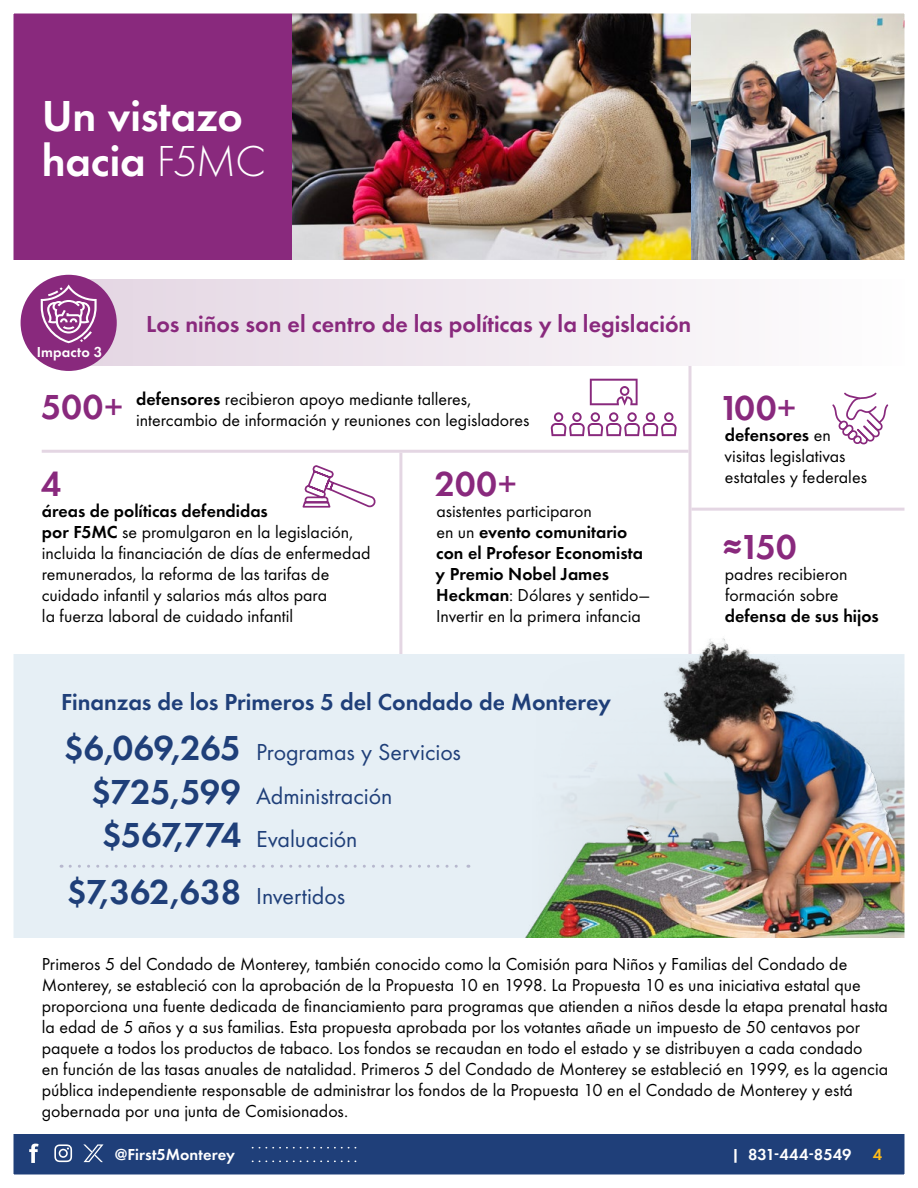
<style>
.page{position:relative;width:918px;height:1188px;background:#fff}
.page>*{position:absolute;margin:0;border:0;box-sizing:border-box;transform-origin:0 0}
.t1{font:600 45px/45px "Function Pro";letter-spacing:-.005em;color:#fff}
.t2{font:600 36px "Function Pro";letter-spacing:-.01em;color:#1f3f79}
.t3{font:600 36px "Function Pro";color:#89297d}
.t4{font:600 24px/50.2px "Function Pro";color:#1f3f79}
.t5{font:600 24px "Function Pro";color:#89297d}
.t6{font:24px/43.5px "Function Pro";letter-spacing:-.005em;color:#1f3f79}
.t7{font:18px/21px "Function Pro";color:#000}
.t8{font:600 18px "Function Pro";color:#000}
.t9{font:600 16.5px "Function Pro";letter-spacing:.005em;color:#fff}
.t10{font:600 16.5px "Function Pro";color:#fdba19}
.t11{font:600 15px "Function Pro";letter-spacing:.01em;color:#fff}
.s1{font-weight:300}
.s2{font-weight:600;font-size:36px;color:#89297d}
.s3{font-weight:600}
.s4{font-size:36px}
.s5{font-weight:400}
.s6{font-weight:600;font-size:36px}
.s7{font-weight:400;font-size:24px}
</style>
<div class="page">
<hr style="left:399px;top:453px;width:3px;height:217px;background:#e4d6e3">
<svg style="left:688px;top:366px;width:4px;height:261px"></svg>
<div style="left:0;top:0;width:918px;height:260px;background:#89297d"></div>
<img style="left:292px;top:15px;width:400px;height:245px">
<div style="left:2px;top:654px;width:914px;height:284px;background:#e6eff5"></div>
<img style="left:692px;top:15px;width:211px;height:245px">
<div style="left:69px;top:280px;width:849px;height:86px;background:linear-gradient(to right,#e3d5e2,#fefefe)"></div>
<div style="left:21px;top:275px;width:96px;height:96px;background:#89297d;border-radius:50%"></div>
<svg style="left:41px;top:285px;width:56px;height:58px"></svg>
<svg style="left:302px;top:465px;width:74px;height:43px"></svg>
<svg style="left:832px;top:393px;width:56px;height:52px"></svg>
<hr style="left:691px;top:508px;width:226px;height:3px;background:#e4d6e3">
<svg style="left:70px;top:865px;width:399px;height:3px"></svg>
<hr style="left:42px;top:450px;width:647px;height:3px;background:#e4d6e3">
<svg style="left:551px;top:412px;width:126px;height:24px"></svg>
<svg style="left:590px;top:379px;width:48px;height:27px"></svg>
<img style="left:525px;top:627px;width:378px;height:311px">
<div style="left:0;top:1134px;width:918px;height:54px;background:#1f3f79"></div>
<svg style="left:251px;top:1147px;width:106px;height:2px"></svg>
<svg style="left:251px;top:1161px;width:106px;height:1px"></svg>
<svg style="left:83px;top:1144px;width:21px;height:18px"></svg>
<svg style="left:29px;top:1144px;width:10px;height:19px"></svg>
<svg style="left:54px;top:1144px;width:18px;height:18px"></svg>
<div style="left:0;top:0;width:918px;height:1188px;border:14px solid #fff"></div>
<h1 class="t1" style="left:42px;top:93px;width:226px">Un vistazo hacia <span class="s1">F5MC</span></h1>
<h3 class="t5" style="left:146px;top:309px;width:547px">Los niños son el centro de las políticas y la legislación</h3>
<p class="t11" style="left:37px;top:343px;width:67px">Impacto 3</p>
<p class="t7" style="left:136px;top:389px;width:395px;text-indent:-95px"><span class="s2">500+</span> <span class="s3">defensores</span> recibieron apoyo mediante talleres, intercambio de información y reuniones con legisladores</p>
<h2 class="t3" style="left:41px;top:462px;width:22px">4</h2>
<p class="t7" style="left:42px;top:500px;width:330px"><span class="s3">áreas de políticas defendidas<br>por F5MC</span> se promulgaron en la legislación, incluida la financiación de días de enfermedad remunerados, la reforma de las tarifas de cuidado infantil y salarios más altos para<br>la fuerza laboral de cuidado infantil</p>
<h2 class="t3" style="left:435px;top:462px;width:85px">200+</h2>
<p class="t7" style="left:436px;top:500px;width:215px">asistentes participaron<br>en un <span class="s3">evento comunitario con el Profesor Economista y Premio Nobel James<br>Heckman</span>: Dólares y sentido—<br>Invertir en la primera infancia</p>
<h3 class="t4" style="left:61px;top:676px;width:551px">Finanzas de los Primeros 5 del Condado de Monterey <span class="s4">$6,069,265</span> <span class="s5">Programas y Servicios</span></h3>
<h3 class="t6" style="left:102px;top:774px;width:292px;text-indent:-10px"><span class="s6">$725,599</span> Administración <span class="s6">$567,774</span> Evaluación</h3>
<h2 class="t2" style="left:67px;top:870px;width:280px">$7,362,638 <span class="s7">Invertidos</span></h2>
<h2 class="t3" style="left:719px;top:386px;width:79px">100+</h2>
<p class="t7" style="left:724px;top:424px;width:144px"><span class="s3">defensores</span> en visitas legislativas estatales y federales</p>
<h2 class="t3" style="left:724px;top:525px;width:75px">≈150</h2>
<p class="t7" style="left:725px;top:563px;width:124px">padres recibieron formación sobre</p>
<p class="t8" style="left:725px;top:605px;width:155px">defensa de sus hijos</p>
<p class="t7" style="left:42px;top:953px;width:848px">Primeros 5 del Condado de Monterey, también conocido como la Comisión para Niños y Familias del Condado de Monterey, se estableció con la aprobación de la Propuesta 10 en 1998. La Propuesta 10 es una iniciativa estatal que proporciona una fuente dedicada de financiamiento para programas que atienden a niños desde la etapa prenatal hasta la edad de 5 años y a sus familias. Esta propuesta aprobada por los votantes añade un impuesto de 50 centavos por paquete a todos los productos de tabaco. Los fondos se recaudan en todo el estado y se distribuyen a cada condado<br>en función de las tasas anuales de natalidad. Primeros 5 del Condado de Monterey se estableció en 1999, es la agencia pública independiente responsable de administrar los fondos de la Propuesta 10 en el Condado de Monterey y está gobernada por una junta de Comisionados.</p>
<p class="t9" style="left:115px;top:1144px;width:122px">@First5Monterey</p>
<p class="t9" style="left:732px;top:1144px;width:121px">| 831-444-8549</p>
<p class="t10" style="left:873px;top:1144px;width:11px">4</p>
</div>
